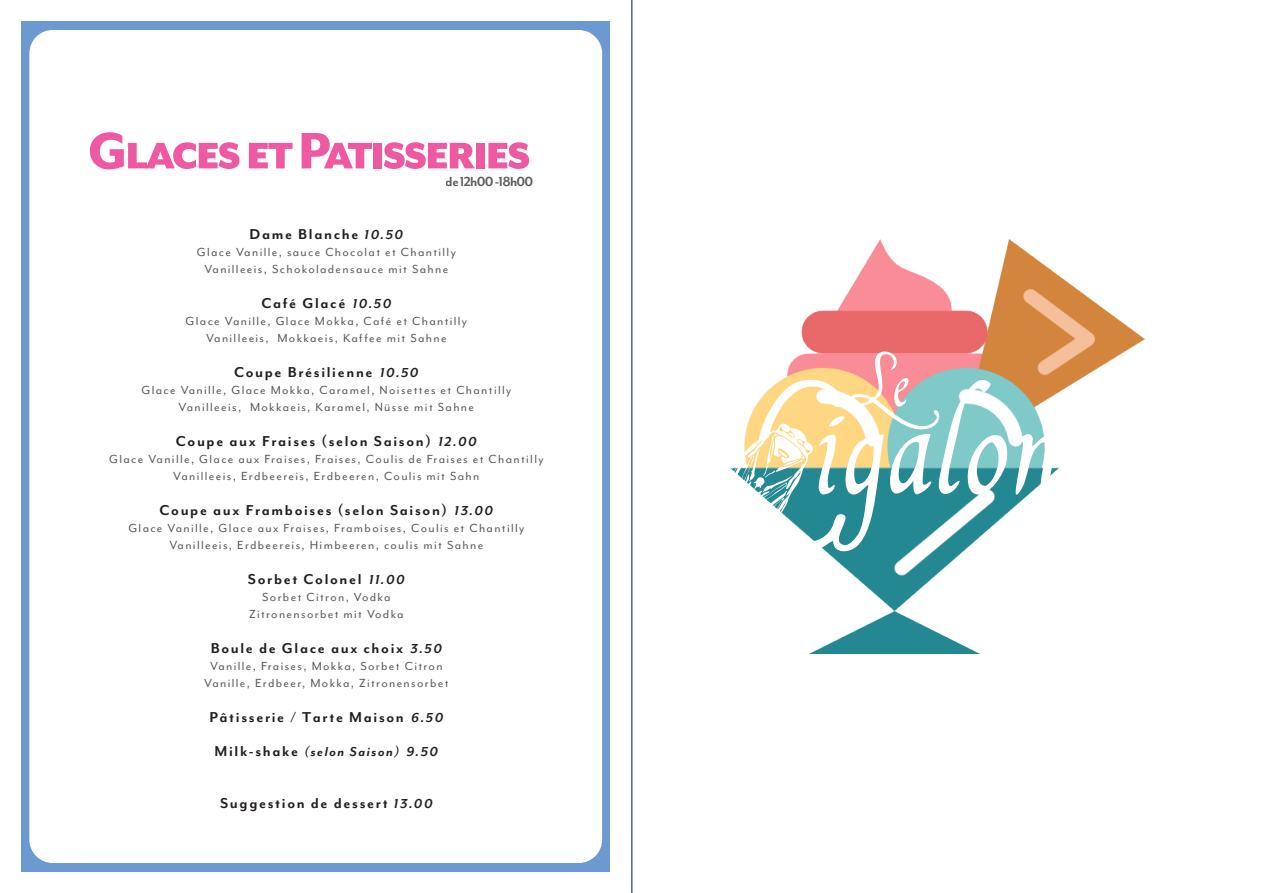
<style>
.page{position:relative;width:1263px;height:893px;background:#fff}
.page>*{position:absolute;margin:0;border:0;box-sizing:border-box;transform-origin:0 0}
.t1{font:800 59.1px "Mr Eaves Mod OT";letter-spacing:-.05em;color:#ef59a1}
.Fliestext_copy{font:700 16.5px "Mr Eaves Mod OT";letter-spacing:.1em;color:#231f20}
.t2{font:700 15.15px "Mr Eaves Mod OT";letter-spacing:-.05em;color:#231f20}
.Fliestext_copy-2{font:italic 700 15px "Mr Eaves Mod OT";letter-spacing:.1em;color:#231f20}
.Fliestext_copy-3{font:13.5px "Mr Eaves Mod OT";letter-spacing:.1em;color:#57585a}
.s1{font-style:italic;font-size:15px}
.s2{font-style:normal;font-size:16.5px}
</style>
<div class="page">
<div style="left:21px;top:21px;width:589px;height:851px;background:#6b99d0"></div>
<div style="left:29px;top:30px;width:573px;height:833px;background:#fff;border-radius:23px"></div>
<img style="left:801px;top:239px;width:343px;height:414px">
<div style="left:1015px;top:531px;width:129px;height:109px;background:#fff"></div>
<svg style="left:730px;top:350px;width:344px;height:290px"></svg>
<hr style="left:632px;top:0;width:1px;height:893px;background:#05124e">
<p class="t1" style="left:88px;top:117px;width:445px">Glaces et Patisseries</p>
<p class="t2" style="left:446px;top:173px;width:89px">de 12h00 -18h00</p>
<p class="Fliestext_copy" style="left:250px;top:224px;width:155px">Dame Blanche <span class="s1">10.50</span></p>
<p class="Fliestext_copy-3" style="left:197px;top:244px;width:260px">Glace Vanille, sauce Chocolat et Chantilly</p>
<p class="Fliestext_copy-3" style="left:204px;top:262px;width:245px">Vanilleeis, Schokoladensauce mit Sahne</p>
<p class="Fliestext_copy" style="left:261px;top:293px;width:131px">Café Glacé <span class="s1">10.50</span></p>
<p class="Fliestext_copy-3" style="left:186px;top:313px;width:283px">Glace Vanille, Glace Mokka, Café et Chantilly</p>
<p class="Fliestext_copy-3" style="left:206px;top:331px;width:242px">Vanilleeis, Mokkaeis, Kaffee mit Sahne</p>
<p class="Fliestext_copy" style="left:234px;top:362px;width:186px">Coupe Brésilienne <span class="s1">10.50</span></p>
<p class="Fliestext_copy-3" style="left:141px;top:382px;width:371px">Glace Vanille, Glace Mokka, Caramel, Noisettes et Chantilly</p>
<p class="Fliestext_copy-3" style="left:179px;top:400px;width:297px">Vanilleeis, Mokkaeis, Karamel, Nüsse mit Sahne</p>
<p class="Fliestext_copy" style="left:176px;top:431px;width:303px">Coupe aux Fraises (selon Saison) <span class="s1">12.00</span></p>
<p class="Fliestext_copy-3" style="left:109px;top:451px;width:436px">Glace Vanille, Glace aux Fraises, Fraises, Coulis de Fraises et Chantilly</p>
<p class="Fliestext_copy-3" style="left:173px;top:469px;width:308px">Vanilleeis, Erdbeereis, Erdbeeren, Coulis mit Sahn</p>
<p class="Fliestext_copy" style="left:160px;top:500px;width:335px">Coupe aux Framboises (selon Saison) <span class="s1">13.00</span></p>
<p class="Fliestext_copy-3" style="left:128px;top:520px;width:397px">Glace Vanille, Glace aux Fraises, Framboises, Coulis et Chantilly</p>
<p class="Fliestext_copy-3" style="left:169px;top:538px;width:315px">Vanilleeis, Erdbeereis, Himbeeren, coulis mit Sahne</p>
<p class="Fliestext_copy" style="left:248px;top:569px;width:158px">Sorbet Colonel <span class="s1">11.00</span></p>
<p class="Fliestext_copy-3" style="left:262px;top:589px;width:130px">Sorbet Citron, Vodka</p>
<p class="Fliestext_copy-3" style="left:249px;top:607px;width:156px">Zitronensorbet mit Vodka</p>
<p class="Fliestext_copy" style="left:211px;top:638px;width:233px">Boule de Glace aux choix <span class="s1">3.50</span></p>
<p class="Fliestext_copy-3" style="left:210px;top:658px;width:234px">Vanille, Fraises, Mokka, Sorbet Citron</p>
<p class="Fliestext_copy-3" style="left:204px;top:676px;width:246px">Vanille, Erdbeer, Mokka, Zitronensorbet</p>
<p class="Fliestext_copy" style="left:209px;top:707px;width:235px">Pâtisserie / Tarte Maison <span class="s1">6.50</span></p>
<p class="Fliestext_copy-2" style="left:215px;top:743px;width:225px"><span class="s2">Milk-shake</span> (selon Saison) 9.50</p>
<p class="Fliestext_copy" style="left:220px;top:794px;width:214px">Suggestion de dessert <span class="s1">13.00</span></p>
</div>
